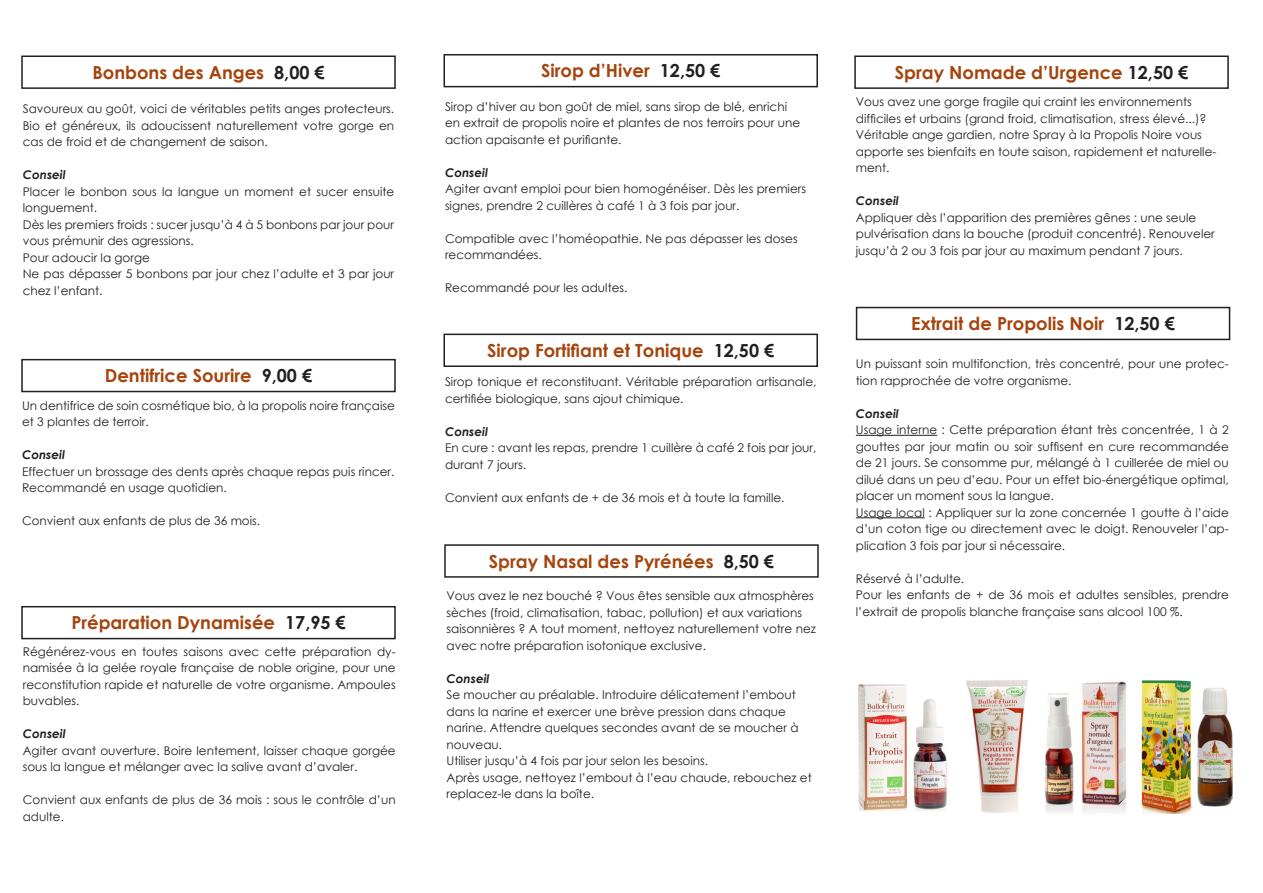
<style>
.page{position:relative;width:1263px;height:893px;background:#fff}
.page>*{position:absolute;margin:0;border:0;box-sizing:border-box;transform-origin:0 0}
.t1{font:700 18px "Century Gothic";color:#a5440d}
.t2{font:12px/16.5px "Century Gothic";color:#231f20}
.t3{font:italic 700 12px "Century Gothic";color:#231f20}
.s1{color:#231f20}
</style>
<div class="page">
<div style="left:21px;top:56px;width:375px;height:33px;border:2px solid #231f20"></div>
<div style="left:21px;top:359px;width:375px;height:33px;border:2px solid #231f20"></div>
<div style="left:21px;top:606px;width:375px;height:33px;border:2px solid #231f20"></div>
<div style="left:856px;top:307px;width:374px;height:33px;border:2px solid #231f20"></div>
<hr style="left:856px;top:435px;width:81px;height:1px;background:#231f20">
<hr style="left:856px;top:517px;width:69px;height:1px;background:#231f20">
<div style="left:443px;top:54px;width:375px;height:33px;border:2px solid #231f20"></div>
<div style="left:443px;top:334px;width:375px;height:33px;border:2px solid #231f20"></div>
<div style="left:444px;top:544px;width:375px;height:34px;border:2px solid #231f20"></div>
<div style="left:854px;top:56px;width:375px;height:33px;border:2px solid #231f20"></div>
<img style="left:966px;top:680px;width:62px;height:133px">
<img style="left:858px;top:684px;width:90px;height:126px">
<img style="left:1141px;top:680px;width:92px;height:134px">
<img style="left:1045px;top:681px;width:82px;height:132px">
<p class="t1" style="left:92px;top:59px;width:234px">Bonbons des Anges <span class="s1">8,00 €</span></p>
<p class="t2" style="left:23px;top:100px;width:373px;text-align:justify">Savoureux au goût, voici de véritables petits anges protecteurs.<br>Bio et généreux, ils adoucissent naturellement votre gorge en cas de froid et de changement de saison.</p>
<p class="t3" style="left:23px;top:166px;width:44px">Conseil</p>
<p class="t2" style="left:23px;top:183px;width:373px">Placer le bonbon sous la langue un moment et sucer ensuite longuement.</p>
<p class="t2" style="left:23px;top:216px;width:373px">Dès les premiers froids : sucer jusqu’à 4 à 5 bonbons par jour pour vous prémunir des agressions.</p>
<p class="t2" style="left:23px;top:249px;width:129px">Pour adoucir la gorge</p>
<p class="t2" style="left:23px;top:265px;width:373px">Ne pas dépasser 5 bonbons par jour chez l’adulte et 3 par jour chez l’enfant.</p>
<p class="t1" style="left:105px;top:362px;width:209px">Dentifrice Sourire <span class="s1">9,00 €</span></p>
<p class="t2" style="left:22px;top:397px;width:374px">Un dentifrice de soin cosmétique bio, à la propolis noire française et 3 plantes de terroir.</p>
<p class="t3" style="left:22px;top:446px;width:44px">Conseil</p>
<p class="t2" style="left:22px;top:463px;width:374px">Effectuer un brossage des dents après chaque repas puis rincer.</p>
<p class="t2" style="left:22px;top:480px;width:206px">Recommandé en usage quotidien.</p>
<p class="t2" style="left:22px;top:513px;width:240px">Convient aux enfants de plus de 36 mois.</p>
<p class="t1" style="left:71px;top:609px;width:276px">Préparation Dynamisée <span class="s1">17,95 €</span></p>
<p class="t2" style="left:23px;top:643px;width:374px;text-align:justify">Régénérez-vous en toutes saisons avec cette préparation dy&shy;namisée à la gelée royale française de noble origine, pour une reconstitution rapide et naturelle de votre organisme. Ampoules buvables.</p>
<p class="t3" style="left:23px;top:725px;width:44px">Conseil</p>
<p class="t2" style="left:23px;top:742px;width:374px">Agiter avant ouverture. Boire lentement, laisser chaque gorgée sous la langue et mélanger avec la salive avant d’avaler.</p>
<p class="t2" style="left:23px;top:791px;width:374px">Convient aux enfants de plus de 36 mois : sous le contrôle d’un adulte.</p>
<p class="t1" style="left:541px;top:57px;width:181px">Sirop d’Hiver <span class="s1">12,50 €</span></p>
<p class="t2" style="left:445px;top:98px;width:357px">Sirop d’hiver au bon goût de miel, sans sirop de blé, enrichi en extrait de propolis noire et plantes de nos terroirs pour une action apaisante et purifiante.</p>
<p class="t3" style="left:445px;top:163px;width:44px">Conseil</p>
<p class="t2" style="left:445px;top:181px;width:363px">Agiter avant emploi pour bien homogénéiser. Dès les premiers signes, prendre 2 cuillères à café 1 à 3 fois par jour.</p>
<p class="t2" style="left:445px;top:230px;width:354px">Compatible avec l’homéopathie. Ne pas dépasser les doses recommandées.</p>
<p class="t2" style="left:445px;top:280px;width:184px">Recommandé pour les adultes.</p>
<p class="t1" style="left:487px;top:337px;width:288px">Sirop Fortifiant et Tonique <span class="s1">12,50 €</span></p>
<p class="t2" style="left:445px;top:373px;width:373px">Sirop tonique et reconstituant. Véritable préparation artisanale, certifiée biologique, sans ajout chimique.</p>
<p class="t3" style="left:445px;top:422px;width:44px">Conseil</p>
<p class="t2" style="left:445px;top:439px;width:373px">En cure : avant les repas, prendre 1 cuillère à café 2 fois par jour, durant 7 jours.</p>
<p class="t2" style="left:445px;top:489px;width:341px">Convient aux enfants de + de 36 mois et à toute la famille.</p>
<p class="t1" style="left:489px;top:547px;width:287px">Spray Nasal des Pyrénées <span class="s1">8,50 €</span></p>
<p class="t2" style="left:446px;top:588px;width:371px">Vous avez le nez bouché ? Vous êtes sensible aux atmosphères sèches (froid, climatisation, tabac, pollution) et aux variations saisonnières ? A tout moment, nettoyez naturellement votre nez avec notre préparation isotonique exclusive.</p>
<p class="t3" style="left:446px;top:669px;width:44px">Conseil</p>
<p class="t2" style="left:446px;top:687px;width:354px">Se moucher au préalable. Introduire délicatement l’embout dans la narine et exercer une brève pression dans chaque narine. Attendre quelques secondes avant de se moucher à nouveau.</p>
<p class="t2" style="left:446px;top:753px;width:263px">Utiliser jusqu’à 4 fois par jour selon les besoins.</p>
<p class="t2" style="left:446px;top:769px;width:367px">Après usage, nettoyez l’embout à l’eau chaude, rebouchez et replacez-le dans la boîte.</p>
<p class="t1" style="left:895px;top:59px;width:295px">Spray Nomade d’Urgence <span class="s1">12,50 €</span></p>
<p class="t2" style="left:856px;top:94px;width:362px">Vous avez une gorge fragile qui craint les environnements difficiles et urbains (grand froid, climatisation, stress élevé...)?<br>Véritable ange gardien, notre Spray à la Propolis Noire vous apporte ses bienfaits en toute saison, rapidement et naturelle&shy;ment.</p>
<p class="t3" style="left:856px;top:192px;width:44px">Conseil</p>
<p class="t2" style="left:856px;top:209px;width:360px">Appliquer dès l’apparition des premières gênes : une seule pulvérisation dans la bouche (produit concentré). Renouveler jusqu’à 2 ou 3 fois par jour au maximum pendant 7 jours.</p>
<p class="t1" style="left:911px;top:310px;width:265px">Extrait de Propolis Noir <span class="s1">12,50 €</span></p>
<p class="t2" style="left:856px;top:355px;width:374px">Un puissant soin multifonction, très concentré, pour une protec&shy;tion rapprochée de votre organisme.</p>
<p class="t3" style="left:856px;top:404px;width:44px">Conseil</p>
<p class="t2" style="left:856px;top:421px;width:374px;text-align:justify">Usage interne : Cette préparation étant très concentrée, 1 à 2 gouttes par jour matin ou soir suffisent en cure recommandée de 21 jours. Se consomme pur, mélangé à 1 cuillerée de miel ou dilué dans un peu d’eau. Pour un effet bio-énergétique optimal, placer un moment sous la langue.</p>
<p class="t2" style="left:856px;top:504px;width:374px;text-align:justify">Usage local : Appliquer sur la zone concernée 1 goutte à l’aide d’un coton tige ou directement avec le doigt. Renouveler l’ap&shy;plication 3 fois par jour si nécessaire.</p>
<p class="t2" style="left:856px;top:570px;width:110px">Réservé à l’adulte.</p>
<p class="t2" style="left:856px;top:586px;width:374px">Pour les enfants de + de 36 mois et adultes sensibles, prendre l’extrait de propolis blanche française sans alcool 100 %.</p>
</div>
